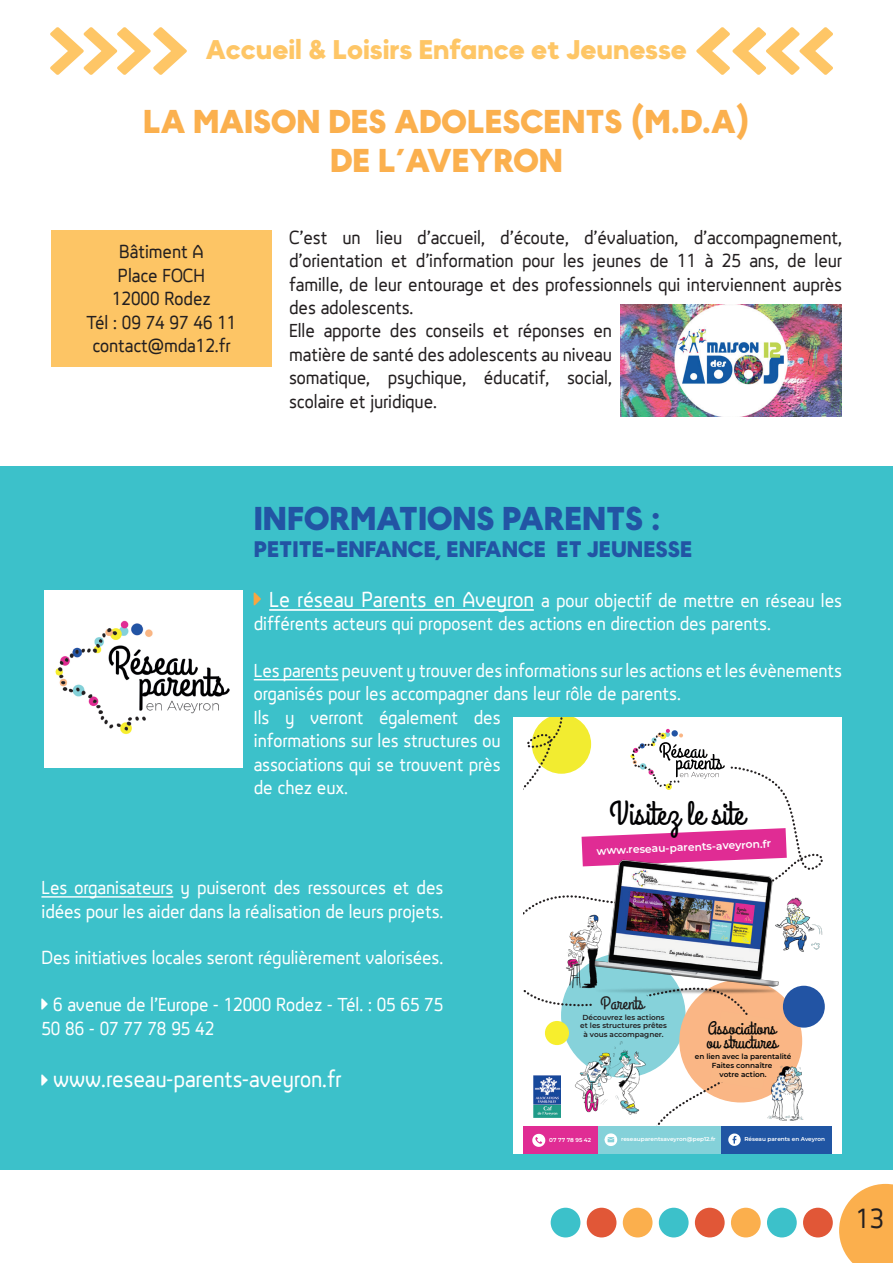
<style>
.page{position:relative;width:893px;height:1263px;background:#fff}
.page>*{position:absolute;margin:0;border:0;box-sizing:border-box;transform-origin:0 0}
.t1{font:33.6px "Grand Hotel";color:#000002}
.t2{font:700 33px/39.6px "MADE Okine Sans PERSONALUSE";color:#fbb04e;text-align:center}
.t3{font:700 33px "MADE Okine Sans PERSONALUSE";color:#2254a4}
.t4{font:28.5px "LT Reponse";color:#231f20}
.t5{font:700 27px "MADE Okine Sans PERSONALUSE";color:#fec666}
.t6{font:24px "LT Reponse";color:#fff}
.t7{font:700 22.5px "MADE Okine Sans PERSONALUSE";color:#2254a4}
.t8{font:19.5px/23.4px "LT Reponse";color:#fff}
.t9{font:19.5px/23.4px "LT Reponse";color:#231f20;text-align:center}
.t10{font:18.3px/14.2px "Grand Hotel";color:#050708}
.t11{font:18.3px "Grand Hotel";color:#231f20}
.t12{font:100 10.8px "Montserrat";color:#fff}
.t13{font:100 7.35px/8.9px "Montserrat";color:#231f20;text-align:center}
.t14{font:100 7.35px/8.9px "Montserrat";color:#050708;text-align:center}
.t15{font:100 5.7px "Montserrat";color:#fff}
.s1{font-size:22.5px}
</style>
<div class="page">
<svg style="left:839px;top:1184px;width:54px;height:79px;background:#fbba66"></svg>
<div style="left:731px;top:1208px;width:30px;height:29px;background:#fbaf4d;border-radius:50%"></div>
<div style="left:623px;top:1208px;width:29px;height:29px;background:#fbaf4d;border-radius:50%"></div>
<div style="left:803px;top:1208px;width:30px;height:29px;background:#e15737;border-radius:50%"></div>
<div style="left:695px;top:1208px;width:30px;height:29px;background:#e15737;border-radius:50%"></div>
<div style="left:587px;top:1208px;width:29px;height:29px;background:#e15737;border-radius:50%"></div>
<div style="left:767px;top:1208px;width:30px;height:29px;background:#3cc1ca;border-radius:50%"></div>
<div style="left:659px;top:1208px;width:30px;height:29px;background:#3cc1ca;border-radius:50%"></div>
<div style="left:551px;top:1208px;width:29px;height:29px;background:#3cc1ca;border-radius:50%"></div>
<div style="left:0;top:466px;width:893px;height:703px;background:#3cc1ca"></div>
<div style="left:51px;top:230px;width:221px;height:137px;background:#fdc565"></div>
<hr style="left:269px;top:609px;width:265px;height:2px;background:#fff">
<hr style="left:254px;top:679px;width:84px;height:1px;background:#fff">
<img style="left:45px;top:591px;width:197px;height:176px">
<svg style="left:50px;top:27px;width:137px;height:48px"></svg>
<svg style="left:696px;top:27px;width:137px;height:48px"></svg>
<img style="left:620px;top:305px;width:222px;height:112px">
<div style="left:513px;top:718px;width:329px;height:436px;background:#fff"></div>
<svg style="left:523px;top:900px;width:229px;height:226px"></svg>
<div style="left:545px;top:1021px;width:24px;height:24px;background:#f7ee2d;border-radius:50%"></div>
<div style="left:523px;top:1126px;width:75px;height:28px;background:#e02c94"></div>
<div style="left:598px;top:1126px;width:124px;height:28px;background:#84d1d9"></div>
<div style="left:721px;top:1126px;width:111px;height:28px;background:#2055a3"></div>
<svg style="left:710px;top:1058px;width:42px;height:31px"></svg>
<img style="left:568px;top:1058px;width:86px;height:82px">
<img style="left:752px;top:1058px;width:52px;height:63px">
<svg style="left:728px;top:1133px;width:13px;height:13px"></svg>
<svg style="left:532px;top:1134px;width:13px;height:13px"></svg>
<svg style="left:605px;top:1133px;width:12px;height:13px"></svg>
<img style="left:533px;top:1076px;width:28px;height:41px">
<svg style="left:783px;top:986px;width:42px;height:42px"></svg>
<svg style="left:523px;top:718px;width:260px;height:72px"></svg>
<img style="left:556px;top:790px;width:267px;height:268px">
<img style="left:543px;top:888px;width:83px;height:125px">
<hr style="left:41px;top:896px;width:132px;height:2px;background:#fff">
<h3 class="t5" style="left:206px;top:32px;width:483px">Accueil &amp; Loisirs Enfance et Jeunesse</h3>
<h2 class="t2" style="left:143px;top:102px;width:608px">LA MAISON DES ADOLESCENTS (M.D.A)<br>DE L’AVEYRON</h2>
<p class="t9" style="left:86px;top:240px;width:152px">Bâtiment A<br>Place FOCH<br>12000 Rodez<br>Tél : 09 74 97 46 11 contact@mda12.fr</p>
<p class="t9" style="left:289px;top:225px;width:554px;text-align:left">C’est un lieu d’accueil, d’écoute, d’évaluation, d’accompagnement, d’orientation et d’information pour les jeunes de 11 à 25 ans, de leur famille, de leur entourage et des professionnels qui interviennent auprès des adolescents.<br>Elle apporte des conseils et réponses en<br>matière de santé des adolescents au niveau<br>somatique, psychique, éducatif, social,<br>scolaire et juridique.</p>
<h2 class="t3" style="left:254px;top:497px;width:408px">INFORMATIONS PARENTS :</h2>
<p class="t7" style="left:254px;top:534px;width:440px">PETITE-ENFANCE, ENFANCE ET JEUNESSE</p>
<p class="t8" style="left:254px;top:588px;width:590px;text-indent:15px"><span class="s1">Le réseau Parents en Aveyron</span> a pour objectif de mettre en réseau les différents acteurs qui proposent des actions en direction des parents.</p>
<p class="t8" style="left:254px;top:658px;width:590px">Les parents peuvent y trouver des informations sur les actions et les évènements organisés pour les accompagner dans leur rôle de parents.<br>Ils y verront également des<br>informations sur les structures ou<br>associations qui se trouvent près<br>de chez eux.</p>
<h1 class="t1" style="left:609px;top:792px;width:137px">Visitez le site</h1>
<p class="t8" style="left:41px;top:876px;width:403px">Les organisateurs y puiseront des ressources et des idées pour les aider dans la réalisation de leurs projets.</p>
<p class="t8" style="left:41px;top:946px;width:403px">Des initiatives locales seront régulièrement valorisées.</p>
<p class="t8" style="left:41px;top:993px;width:403px;text-indent:12px">6 avenue de l’Europe - 12000 Rodez - Tél. : 05 65 75<br>50 86 - 07 77 78 95 42</p>
<p class="t6" style="left:53px;top:1061px;width:290px">www.reseau-parents-aveyron.fr</p>
<p class="t12" style="left:597px;top:843px;width:176px;rotate:-2deg">www.reseau-parents-aveyron.fr</p>
<p class="t11" style="left:601px;top:991px;width:45px">Parents</p>
<p class="t13" style="left:580px;top:1012px;width:88px">Découvrez les actions et les structures prêtes à vous accompagner.</p>
<p class="t10" style="left:706px;top:1022px;width:73px">Associations ou structures</p>
<p class="t14" style="left:695px;top:1052px;width:98px">en lien avec la parentalité<br>Faites connaître<br>votre action.</p>
<p class="t15" style="left:549px;top:1136px;width:43px">07 77 78 95 42</p>
<p class="t15" style="left:621px;top:1135px;width:96px">reseauparentsaveyron@pep12.fr</p>
<p class="t15" style="left:744px;top:1135px;width:82px">Réseau parents en Aveyron</p>
<h3 class="t4" style="left:856px;top:1198px;width:29px">13</h3>
</div>
